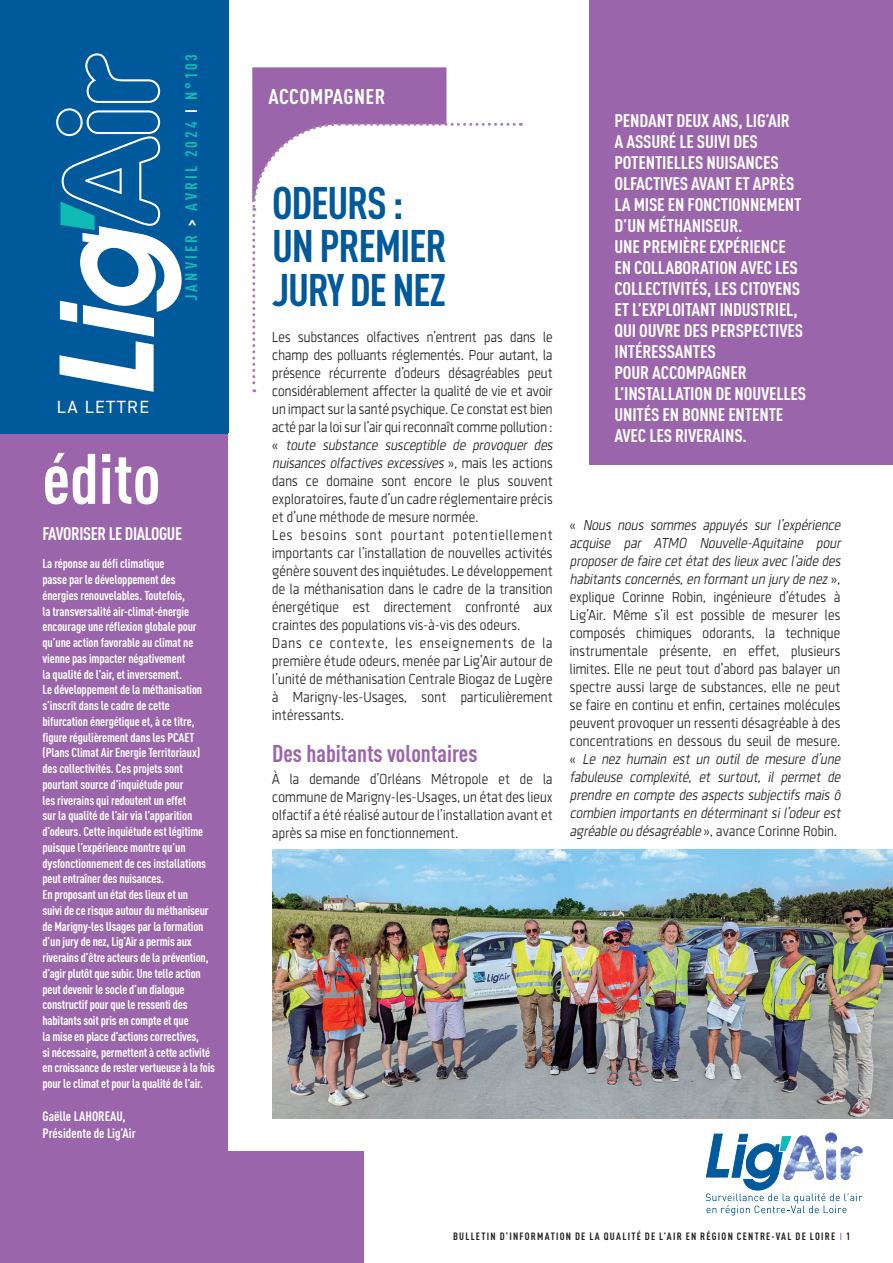
<style>
.page{position:relative;width:893px;height:1263px;background:#fff}
.page>*{position:absolute;margin:0;border:0;box-sizing:border-box;transform-origin:0 0}
.t1{font:700 70.2px "DIN Cond";color:#fff}
.t2{font:700 45px/43.5px "DIN Cond";letter-spacing:-.03em;color:#00599b}
.t3{font:700 24px "DIN Cond";color:#9a65aa}
.t4{font:700 21px "DIN Cond";letter-spacing:.02em;color:#fff;scale:1.05 1}
.t5{font:700 18px/21px "DIN Cond";letter-spacing:-.01em;color:#fff;scale:1.05 1}
.t6{font:700 18px "DIN Cond";letter-spacing:-.01em;color:#fff}
.t7{font:17.7px "DIN2014";letter-spacing:.08em;color:#fff}
.t8{font:700 16.5px "DIN Cond";letter-spacing:.18em;color:#10bab5}
.t9{font:300 15px/18px "Clio C Light";color:#231f20}
.t10{font:700 13.5px/16.5px "DIN Cond";color:#fff}
.t11{font:700 12.75px/15.8px "DIN Cond";letter-spacing:-.01em;color:#fff}
.t12{font:700 10.5px "DIN Cond";letter-spacing:.12em;color:#231f20}
.s1{color:#fff}
.s2{font-style:italic}
.s3{font-family:"DIN2014";font-weight:400;color:#9a65aa}
</style>
<div class="page">
<div style="left:0;top:0;width:228px;height:458px;background:#00599b"></div>
<div style="left:589px;top:0;width:304px;height:465px;background:#9a65aa"></div>
<div style="left:0;top:435px;width:363px;height:828px;background:#9a65aa"></div>
<svg style="left:56px;top:53px;width:126px;height:339px"></svg>
<div style="left:228px;top:433px;width:146px;height:718px;background:#fff"></div>
<svg style="left:252px;top:67px;width:262px;height:325px"></svg>
<svg style="left:705px;top:1133px;width:157px;height:82px"></svg>
<img style="left:272px;top:849px;width:621px;height:269px">
<p class="t8" style="left:181px;top:301px;width:249px;rotate:-90deg">JANVIER <span class="s1">&gt;</span> AVRIL 2024 <span class="s1">I</span> N°103</p>
<p class="t7" style="left:57px;top:396px;width:94px">LA LETTRE</p>
<h1 class="t1" style="left:43px;top:436px;width:120px">édito</h1>
<p class="t6" style="left:43px;top:522px;width:141px">FAVORISER LE DIALOGUE</p>
<p class="t11" style="left:43px;top:556px;width:174px">La réponse au défi climatique<br>passe par le développement des<br>énergies renouvelables. Toutefois,<br>la transversalité air-climat-énergie encourage une réflexion globale pour qu’une action favorable au climat ne vienne pas impacter négativement<br>la qualité de l’air, et inversement.<br>Le développement de la méthanisation s’inscrit dans le cadre de cette bifurcation énergétique et, à ce titre, figure régulièrement dans les PCAET (Plans Climat Air Energie Territoriaux) des collectivités. Ces projets sont pourtant source d’inquiétude pour<br>les riverains qui redoutent un effet<br>sur la qualité de l’air via l’apparition d’odeurs. Cette inquiétude est légitime puisque l’expérience montre qu’un dysfonctionnement de ces installations peut entraîner des nuisances.<br>En proposant un état des lieux et un<br>suivi de ce risque autour du méthaniseur de Marigny-les Usages par la formation d’un jury de nez, Lig’Air a permis aux riverains d’être acteurs de la prévention, d’agir plutôt que subir. Une telle action peut devenir le socle d’un dialogue constructif pour que le ressenti des habitants soit pris en compte et que<br>la mise en place d’actions correctives,<br>si nécessaire, permettent à cette activité en croissance de rester vertueuse à la fois pour le climat et pour la qualité de l’air.</p>
<p class="t10" style="left:43px;top:1108px;width:95px">Gaëlle LAHOREAU,<br>Présidente de Lig’Air</p>
<h3 class="t4" style="left:268px;top:84px;width:113px">ACCOMPAGNER</h3>
<h2 class="t2" style="left:272px;top:180px;width:176px">ODEURS :<br>UN PREMIER<br>JURY DE NEZ</h2>
<p class="t9" style="left:272px;top:328px;width:285px">Les substances olfactives n’entrent pas dans le champ des polluants réglementés. Pour autant, la présence récurrente d’odeurs désagréables peut considérablement affecter la qualité de vie et avoir un impact sur la santé psychique. Ce constat est bien acté par la loi sur l’air qui reconnaît comme pollution : « <span class="s2">toute substance susceptible de provoquer des nuisances olfactives excessives</span> » , m a i s l e s a c t i o n s dans ce domaine sont encore le plus souvent exploratoires, faute d’un cadre réglementaire précis et d’une méthode de mesure normée.<br>Les besoins sont pourtant potentiellement importants car l’installation de nouvelles activités génère souvent des inquiétudes. Le développement de la méthanisation dans le cadre de la transition énergétique est directement confronté aux craintes des populations vis-à-vis des odeurs.<br>Dans ce contexte, les enseignements de la première étude odeurs, menée par Lig’Air autour de l’unité de méthanisation Centrale Biogaz de Lugère à Marigny-les-Usages, sont particulièrement intéressants.</p>
<h3 class="t3" style="left:272px;top:739px;width:207px">Des habitants volontaires</h3>
<p class="t9" style="left:272px;top:770px;width:282px;text-align:justify">À la demande d’Orléans Métropole et de la commune de Marigny-les-Usages, un état des lieux olfactif a été réalisé autour de l’installation avant et après sa mise en fonctionnement.</p>
<p class="t5" style="left:614px;top:109px;width:184px">PENDANT DEUX ANS, LIG’AIR<br>A ASSURÉ LE SUIVI DES<br>POTENTIELLES NUISANCES<br>OLFACTIVES AVANT ET APRÈS<br>LA MISE EN FONCTIONNEMENT<br>D’UN MÉTHANISEUR.<br>UNE PREMIÈRE EXPÉRIENCE<br>EN COLLABORATION AVEC LES<br>COLLECTIVITÉS, LES CITOYENS<br>ET L’EXPLOITANT INDUSTRIEL,<br>QUI OUVRE DES PERSPECTIVES<br>INTÉRESSANTES<br>POUR ACCOMPAGNER<br>L’INSTALLATION DE NOUVELLES<br>UNITÉS EN BONNE ENTENTE<br>AVEC LES RIVERAINS.</p>
<p class="t9" style="left:570px;top:516px;width:276px">« <span class="s2">Nous nous sommes appuyés sur l’expérience acquise par ATMO Nouvelle-Aquitaine pour proposerde faire cetétatdeslieuxavec l’aide des habitantsconcernés,en formantun juryde nez</span> » , explique Corinne Robin, ingénieure d’études à Lig’Air. Même s’il est possible de mesurer les composés chimiques odorants, la technique instrumentale présente, en effet, plusieurs limites. Elle ne peut tout d’abord pas balayer un spectre aussi large de substances, elle ne peut se faire en continu et enfin, certaines molécules peuvent provoquer un ressenti désagréable à des concentrations en dessous du seuil de mesure. « <span class="s2">Le nez humain est un outil de mesure d’une fabuleuse complexité, et surtout, il permet de prendre en compte des aspects subjectifs mais ô combien importantsen déterminantsil’odeurest agréable ou désagréable</span>», avance Corinne Robin.</p>
<p class="t12" style="left:453px;top:1230px;width:399px">BULLETIN D’INFORMATION DE LA QUALITÉ DE L’AIR EN RÉGION CENTRE-VAL DE LOIRE <span class="s3">I</span> 1</p>
</div>
